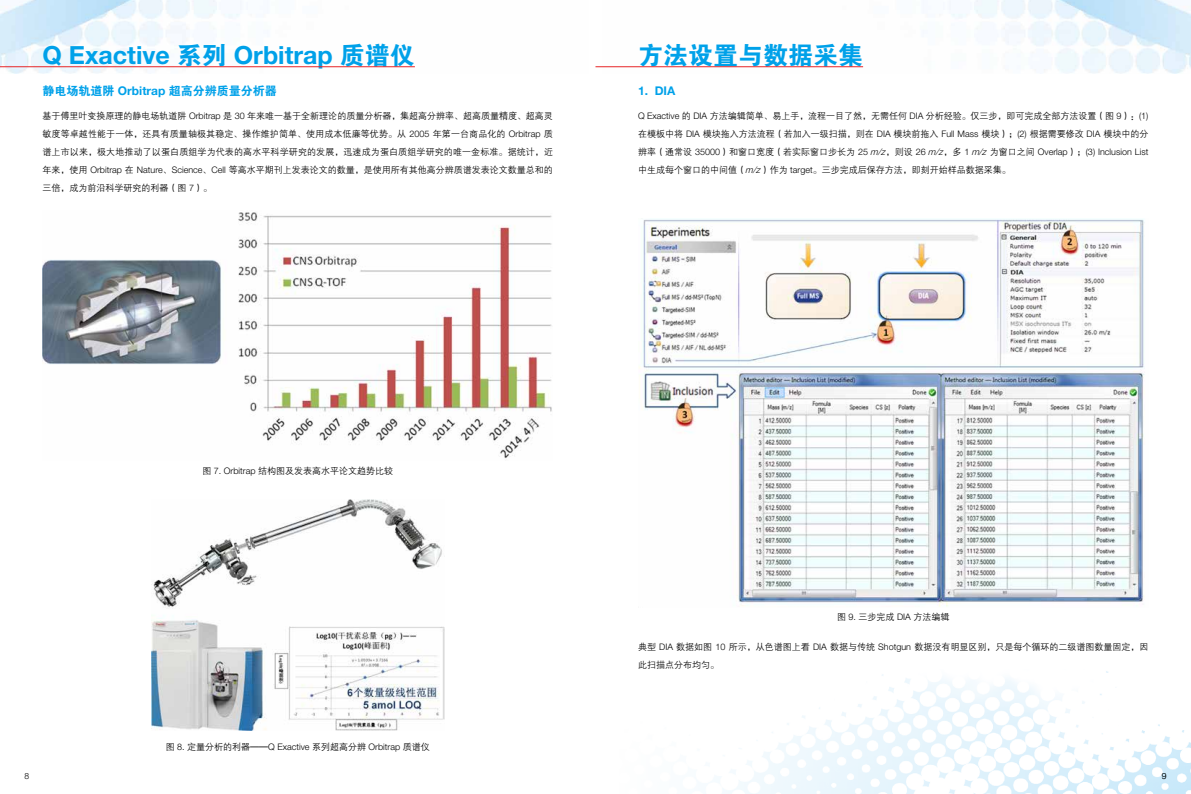
<style>
.page{position:relative;width:1191px;height:794px;background:#fff}
.page>*{position:absolute;margin:0;border:0;box-sizing:border-box;transform-origin:0 0}
.t1{font:700 25px "Helvetica Neue LT Std";color:#00a1e9}
.t2{font:25px "FZDHTJW GB1 0";color:#00a1e9}
.t3{font:12px "FZDHTJW GB1 0";color:#00a1e9}
.t4{font:700 12px "Helvetica Neue LT Std";color:#00a1e9}
.t5{font:9px/18px "FZZDXJW GB1 0";color:#000;text-align:justify}
.t6{font:300 8.5px "Helvetica Neue LT Std";color:#000}
.s1{font-family:"FZDHTJW GB1 0";font-weight:400}
.s2{font-family:"Helvetica Neue LT Std";font-weight:700}
.s3{font-family:"Helvetica Neue LT Std";font-weight:300}
.s4{font-family:"Helvetica Neue LT Std";font-weight:300;font-style:italic}
</style>
<div class="page">
<img style="left:0;top:0;width:415px;height:73px">
<img style="left:602px;top:0;width:589px;height:73px">
<img style="left:43px;top:212px;width:509px;height:247px">
<img style="left:151px;top:499px;width:293px;height:231px">
<hr style="left:0;top:66px;width:415px;height:1px;background:#e72527">
<img style="left:639px;top:219px;width:506px;height:388px">
<hr style="left:595px;top:66px;width:268px;height:1px;background:#e72527">
<img style="left:722px;top:671px;width:469px;height:123px">
<h1 class="t1" style="left:43px;top:40px;width:374px">Q Exactive <span class="s1">系列</span> Orbitrap <span class="s1">质谱仪</span></h1>
<h2 class="t3" style="left:43px;top:85px;width:236px">静电场轨道阱 <span class="s2">Orbitrap</span> 超高分辨质量分析器</h2>
<p class="t5" style="left:43px;top:107px;width:512px">基于傅里叶变换原理的静电场轨道阱 <span class="s3">Orbitrap</span> 是 <span class="s3">30</span> 年来唯一基于全新理论的质量分析器，集超高分辨率、超高质量精度、超高灵敏度等卓越性能于一体，还具有质量轴极其稳定、操作维护简单、使用成本低廉等优势。从 <span class="s3">2005</span> 年第一台商品化的 <span class="s3">Orbitrap</span> 质谱上市以来，极大地推动了以蛋白质组学为代表的高水平科学研究的发展，迅速成为蛋白质组学研究的唯一金标准。据统计，近年来，使用 <span class="s3">Orbitrap</span> 在 <span class="s3">Nature</span>、<span class="s3">Science</span>、<span class="s3">Cell</span> 等高水平期刊上发表论文的数量，是使用所有其他高分辨质谱发表论文数量总和的三倍，成为前沿科学研究的利器（图 <span class="s3">7</span>）。</p>
<h1 class="t2" style="left:638px;top:42px;width:226px">方法设置与数据采集</h1>
<h2 class="t4" style="left:638px;top:84px;width:39px">1. DIA</h2>
<p class="t5" style="left:638px;top:107px;width:512px"><span class="s3">Q Exactive</span> 的 <span class="s3">DIA</span> 方法编辑简单、易上手，流程一目了然，无需任何 <span class="s3">DIA</span> 分析经验。仅三步，即可完成全部方法设置（图 <span class="s3">9</span>）：<span class="s3">(1)</span>在模板中将 <span class="s3">DIA</span> 模块拖入方法流程（若加入一级扫描，则在 <span class="s3">DIA</span> 模块前拖入 <span class="s3">Full Mass</span> 模块）；<span class="s3">(2)</span> 根据需要修改 <span class="s3">DIA</span> 模块中的分辨率（通常设 <span class="s3">35000</span>）和窗口宽度（若实际窗口步长为 <span class="s3">25</span> <span class="s4">m/z</span>，则设 <span class="s3">26</span> <span class="s4">m/z</span>，多 <span class="s3">1</span> <span class="s4">m/z</span>为窗口之间 <span class="s3">Overlap</span>）；<span class="s3">(3) Inclusion List</span>中生成每个窗口的中间值（<span class="s4">m/z</span>）作为 <span class="s3">target</span>。三步完成后保存方法，即刻开始样品数据采集。</p>
<p class="t6" style="left:24px;top:770px;width:6px">8</p>
<p class="t5" style="left:202px;top:462px;width:192px">图 <span class="s3">7. Orbitrap</span> 结构图及发表高水平论文趋势比较</p>
<p class="t5" style="left:166px;top:738px;width:266px">图 <span class="s3">8.</span> 定量分析的利器——<span class="s3">Q Exactive</span> 系列超高分辨 <span class="s3">Orbitrap</span> 质谱仪</p>
<p class="t5" style="left:837px;top:608px;width:114px">图 <span class="s3">9.</span> 三步完成 <span class="s3">DIA</span> 方法编辑</p>
<p class="t5" style="left:638px;top:638px;width:512px">典型 <span class="s3">DIA</span> 数据如图 <span class="s3">10</span> 所示，从色谱图上看 <span class="s3">DIA</span> 数据与传统 <span class="s3">Shotgun</span> 数据没有明显区别，只是每个循环的二级谱图数量固定，因此扫描点分布均匀。</p>
<p class="t6" style="left:1161px;top:770px;width:6px">9</p>
</div>
